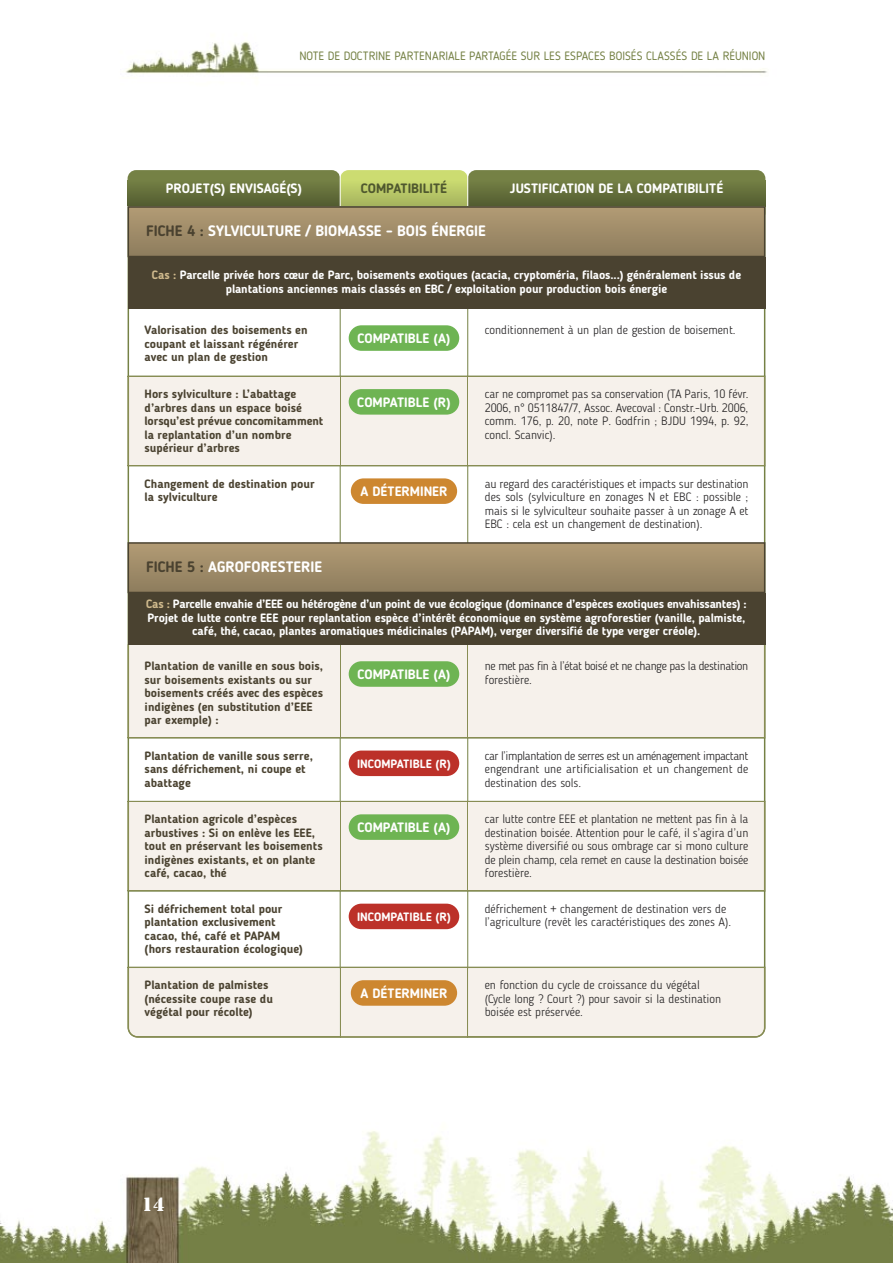
<style>
.page{position:relative;width:893px;height:1263px;background:#fff}
.page>*{position:absolute;margin:0;border:0;box-sizing:border-box;transform-origin:0 0}
.t1{font:18px "Stencil";color:#fff}
.t2{font:700 15px "Blogger Sans";color:#fff}
.t3{font:700 13.5px "Blogger Sans";color:#fff}
.t4{font:700 13.5px "Blogger Sans";color:#4f582e}
.t5{font:300 12px/13.5px "Blogger Sans";color:#272526;text-align:justify}
.t6{font:700 12px/13.5px "Blogger Sans";color:#4a4230}
.t7{font:700 12px/13.5px "Blogger Sans";letter-spacing:-.01em;color:#fff;text-align:center}
.t8{font:12px "Blogger Sans";color:#758145}
.t9{font:300 12px/13.5px "Blogger Sans";letter-spacing:-.025em;color:#272526}
.s1{color:#4a4230}
.s2{color:#d0ba8d}
</style>
<div class="page">
<img style="left:0;top:41px;width:893px;height:1222px">
<div style="left:128px;top:170px;width:212px;height:51px;background:#758145;border-radius:9px"></div>
<svg style="left:128px;top:181px;width:212px;height:25px"></svg>
<div style="left:468px;top:170px;width:297px;height:51px;background:#758145;border-radius:9px"></div>
<svg style="left:468px;top:181px;width:297px;height:25px"></svg>
<div style="left:340px;top:170px;width:128px;height:51px;background:#ccdc71;border-radius:9px"></div>
<svg style="left:341px;top:186px;width:126px;height:20px"></svg>
<hr style="left:340px;top:206px;width:1px;height:831px;background:#758145">
<hr style="left:340px;top:170px;width:1px;height:36px;background:#fff">
<hr style="left:467px;top:170px;width:1px;height:36px;background:#fff">
<hr style="left:467px;top:206px;width:1px;height:831px;background:#758145">
<div style="left:129px;top:208px;width:635px;height:48px;background:linear-gradient(to bottom,#b19a74,#8f7e5e)"></div>
<div style="left:128px;top:206px;width:637px;height:51px;border:2px solid #4a4230"></div>
<div style="left:351px;top:478px;width:106px;height:26px;background:#cd8730;border-radius:13px"></div>
<hr style="left:128px;top:890px;width:637px;height:2px;background:#758145">
<div style="left:129px;top:544px;width:635px;height:48px;background:linear-gradient(to bottom,#b19a74,#8f7e5e)"></div>
<div style="left:128px;top:542px;width:637px;height:51px;border:2px solid #4a4230"></div>
<div style="left:129px;top:377px;width:635px;height:88px;background:#f6f1eb"></div>
<hr style="left:764px;top:377px;width:1px;height:88px;background:#888d54">
<hr style="left:128px;top:377px;width:1px;height:88px;background:#888d54">
<hr style="left:340px;top:377px;width:1px;height:88px;background:#888d54">
<hr style="left:467px;top:377px;width:1px;height:88px;background:#888d54">
<hr style="left:128px;top:465px;width:637px;height:1px;background:#888d54">
<hr style="left:128px;top:376px;width:637px;height:1px;background:#888d54">
<div style="left:129px;top:644px;width:635px;height:93px;background:#f6f1eb"></div>
<hr style="left:764px;top:644px;width:1px;height:93px;background:#888d54">
<hr style="left:128px;top:644px;width:1px;height:93px;background:#888d54">
<hr style="left:340px;top:644px;width:1px;height:93px;background:#888d54">
<hr style="left:467px;top:644px;width:1px;height:93px;background:#888d54">
<hr style="left:128px;top:737px;width:637px;height:1px;background:#888d54">
<div style="left:129px;top:802px;width:635px;height:88px;background:#f6f1eb"></div>
<hr style="left:764px;top:802px;width:1px;height:88px;background:#888d54">
<hr style="left:128px;top:802px;width:1px;height:88px;background:#888d54">
<hr style="left:340px;top:802px;width:1px;height:88px;background:#888d54">
<hr style="left:467px;top:802px;width:1px;height:88px;background:#888d54">
<hr style="left:128px;top:801px;width:637px;height:1px;background:#888d54">
<hr style="left:128px;top:890px;width:637px;height:1px;background:#888d54">
<div style="left:128px;top:968px;width:637px;height:69px;background:#f6f1eb"></div>
<hr style="left:340px;top:968px;width:1px;height:69px;background:#888d54">
<hr style="left:467px;top:968px;width:1px;height:69px;background:#888d54">
<hr style="left:128px;top:967px;width:637px;height:1px;background:#888d54">
<div style="left:351px;top:980px;width:106px;height:26px;background:#cd8730;border-radius:13px"></div>
<div style="left:349px;top:661px;width:110px;height:26px;background:#6eb453;border-radius:13px"></div>
<div style="left:349px;top:814px;width:110px;height:26px;background:#6eb453;border-radius:13px"></div>
<div style="left:349px;top:325px;width:110px;height:26px;background:#6eb453;border-radius:13px"></div>
<div style="left:349px;top:389px;width:110px;height:26px;background:#6eb453;border-radius:13px"></div>
<div style="left:128px;top:257px;width:637px;height:51px;background:#4a4230"></div>
<div style="left:128px;top:593px;width:637px;height:51px;background:#4a4230"></div>
<div style="left:349px;top:904px;width:110px;height:25px;background:#bc3129;border-radius:13px"></div>
<div style="left:349px;top:750px;width:110px;height:26px;background:#bc3129;border-radius:13px"></div>
<p class="t8" style="left:299px;top:49px;width:468px">NOTE DE DOCTRINE PARTENARIALE PARTAGÉE SUR LES ESPACES BOISÉS CLASSÉS DE LA RÉUNION</p>
<p class="t3" style="left:166px;top:180px;width:138px">PROJET(S) ENVISAGÉ(S)</p>
<p class="t4" style="left:361px;top:180px;width:88px">COMPATIBILITÉ</p>
<p class="t3" style="left:510px;top:180px;width:215px">JUSTIFICATION DE LA COMPATIBILITÉ</p>
<p class="t2" style="left:146px;top:221px;width:341px"><span class="s1">FICHE 4 :</span> SYLVICULTURE / BIOMASSE - BOIS ÉNERGIE</p>
<p class="t7" style="left:152px;top:268px;width:591px"><span class="s2">Cas :</span> Parcelle privée hors cœur de Parc, boisements exotiques (acacia, cryptoméria, filaos...) généralement issus de plantations anciennes mais classés en EBC / exploitation pour production bois énergie</p>
<p class="t6" style="left:145px;top:323px;width:165px">Valorisation des boisements en</p>
<p class="t5" style="left:485px;top:323px;width:252px">conditionnement à un plan de gestion de boisement.</p>
<p class="t6" style="left:145px;top:337px;width:155px">coupant et laissant régénérer avec un plan de gestion</p>
<p class="t3" style="left:357px;top:330px;width:95px">COMPATIBLE (A)</p>
<p class="t6" style="left:145px;top:387px;width:180px">Hors sylviculture : L’abattage d’arbres dans un espace boisé lorsqu’est prévue concomitamment la replantation d’un nombre supérieur d’arbres</p>
<p class="t6" style="left:145px;top:476px;width:172px">Changement de destination pour la sylviculture</p>
<p class="t2" style="left:146px;top:557px;width:178px"><span class="s1">FICHE 5 :</span> AGROFORESTERIE</p>
<p class="t3" style="left:357px;top:394px;width:95px">COMPATIBLE (R)</p>
<p class="t5" style="left:485px;top:387px;width:265px">car ne compromet pas sa conservation (TA Paris, 10 févr.<br>2006, n° 0511847/7, Assoc. Avecoval : Constr.-Urb. 2006, comm. 176, p. 20, note P. Godfrin ; BJDU 1994, p. 92, concl. Scanvic).</p>
<p class="t3" style="left:360px;top:483px;width:89px">A DÉTERMINER</p>
<p class="t5" style="left:485px;top:477px;width:265px">au regard des caractéristiques et impacts sur destination des sols (sylviculture en zonages N et EBC : possible ; mais si le sylviculteur souhaite passer à un zonage A et EBC : cela est un changement de destination).</p>
<p class="t7" style="left:146px;top:597px;width:602px"><span class="s2">Cas :</span> Parcelle envahie d’EEE ou hétérogène d’un point de vue écologique (dominance d’espèces exotiques envahissantes) :<br>Projet de lutte contre EEE pour replantation espèce d’intérêt économique en système agroforestier (vanille, palmiste, café, thé, cacao, plantes aromatiques médicinales (PAPAM), verger diversifié de type verger créole).</p>
<p class="t6" style="left:145px;top:659px;width:180px">Plantation de vanille en sous bois, sur boisements existants ou sur boisements créés avec des espèces indigènes (en substitution d’EEE par exemple) :</p>
<p class="t6" style="left:145px;top:749px;width:170px">Plantation de vanille sous serre, sans défrichement, ni coupe et abattage</p>
<p class="t6" style="left:145px;top:812px;width:180px">Plantation agricole d’espèces arbustives : Si on enlève les EEE, tout en préservant les boisements indigènes existants, et on plante café, cacao, thé</p>
<p class="t6" style="left:145px;top:902px;width:160px">Si défrichement total pour plantation exclusivement cacao, thé, café et PAPAM (hors restauration écologique)</p>
<p class="t6" style="left:145px;top:978px;width:130px">Plantation de palmistes (nécessite coupe rase du végétal pour récolte)</p>
<p class="t3" style="left:357px;top:666px;width:95px">COMPATIBLE (A)</p>
<p class="t7" style="left:357px;top:757px;width:95px">INCOMPATIBLE (R)</p>
<p class="t3" style="left:357px;top:819px;width:95px">COMPATIBLE (A)</p>
<p class="t7" style="left:357px;top:910px;width:95px">INCOMPATIBLE (R)</p>
<p class="t9" style="left:485px;top:659px;width:265px">ne met pas fin à l’état boisé et ne change pas la destination forestière.</p>
<p class="t5" style="left:485px;top:749px;width:265px">car l’implantation de serres est un aménagement impactant engendrant une artificialisation et un changement de destination des sols.</p>
<p class="t5" style="left:485px;top:812px;width:265px">car lutte contre EEE et plantation ne mettent pas fin à la destination boisée. Attention pour le café, il s’agira d’un système diversifié ou sous ombrage car si mono culture de plein champ, cela remet en cause la destination boisée forestière.</p>
<p class="t5" style="left:485px;top:902px;width:248px">défrichement + changement de destination vers de l’agriculture (revêt les caractéristiques des zones A).</p>
<p class="t3" style="left:360px;top:985px;width:89px">A DÉTERMINER</p>
<p class="t5" style="left:485px;top:978px;width:238px;text-align:left">en fonction du cycle de croissance du végétal (Cycle long ? Court ?) pour savoir si la destination boisée est préservée.</p>
<h1 class="t1" style="left:142px;top:1192px;width:24px">14</h1>
</div>
